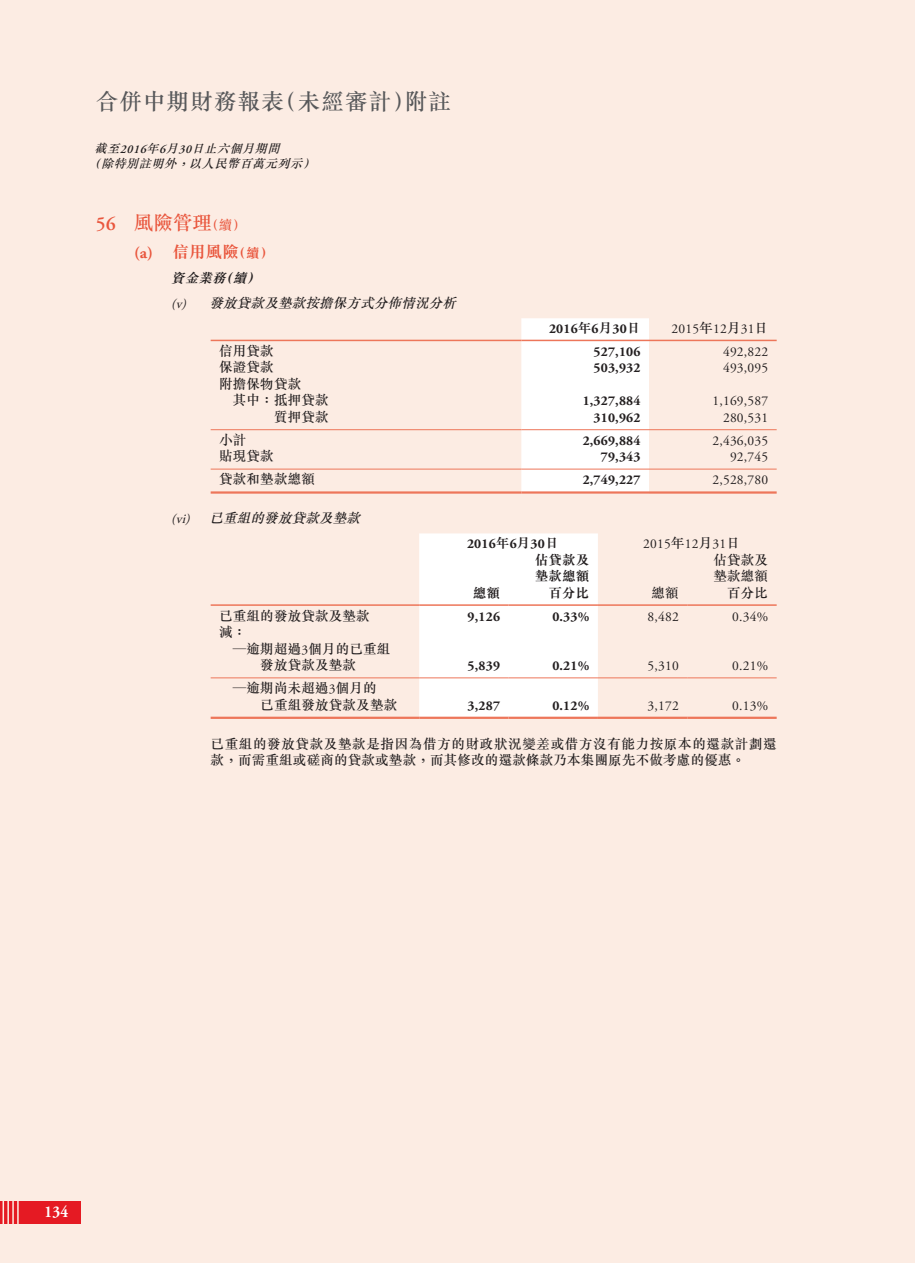
<style>
.page{position:relative;width:915px;height:1263px;background:#fff}
.page>*{position:absolute;margin:0;border:0;box-sizing:border-box;transform-origin:0 0}
.t1{font:500 22.5px "M Sung HK";letter-spacing:.05em;color:#57585a}
.t2{font:500 19.5px "M Sung HK";color:#e9563d}
.t3{font:700 16.5px "M Sung HK";color:#e9563d}
.t4{font:700 16.5px "Adobe Garamond Pro";color:#fff;scale:.9 1}
.t5{font:13.5px "Adobe Garamond Pro";letter-spacing:.015em;color:#231f20}
.t6{font:700 13.5px "Adobe Garamond Pro";letter-spacing:.015em;color:#231f20}
.t7{font:500 13.5px/16.5px "M Sung HK";letter-spacing:.015em;color:#231f20}
.t8{font:500 13.5px/16.5px "M Sung HK";letter-spacing:.05em;color:#231f20}
.t9{font:italic 500 13.5px/25px "M Sung HK";color:#231f20}
.t10{font:700 13.5px/16.5px "M Sung HK";letter-spacing:.015em;color:#231f20;text-align:right}
.t11{font:italic 500 12px/15px "M Sung HK";color:#231f20}
.s1{font-family:"Adobe Garamond Pro";font-weight:600}
.s2{font-size:13.5px}
.s3{font-family:"Adobe Garamond Pro"}
.s4{font-weight:700}
.s5{font-family:"Adobe Garamond Pro";font-weight:400}
.s6{font-family:"M Sung HK"}
.s7{font-family:"M Sung HK";font-weight:500}
</style>
<div class="page">
<div style="left:0;top:0;width:914px;height:1263px;background:#fcece3"></div>
<div style="left:0;top:1201px;width:81px;height:23px;background:#e51a23"></div>
<hr style="left:12px;top:1191px;width:2px;height:42px;background:#fcece3">
<hr style="left:3px;top:1191px;width:1px;height:42px;background:#fcece3">
<hr style="left:7px;top:1191px;width:2px;height:42px;background:#fcece3">
<hr style="left:17px;top:1191px;width:2px;height:42px;background:#fcece3">
<div style="left:521px;top:318px;width:127px;height:173px;background:#fff"></div>
<hr style="left:210px;top:340px;width:311px;height:1px;background:#ed765a">
<hr style="left:521px;top:340px;width:127px;height:1px;background:#ed765a">
<hr style="left:648px;top:340px;width:128px;height:1px;background:#ed765a">
<hr style="left:210px;top:429px;width:311px;height:1px;background:#ed765a">
<hr style="left:521px;top:429px;width:127px;height:1px;background:#ed765a">
<hr style="left:648px;top:429px;width:128px;height:1px;background:#ed765a">
<hr style="left:210px;top:469px;width:311px;height:1px;background:#ed765a">
<hr style="left:521px;top:469px;width:127px;height:1px;background:#ed765a">
<hr style="left:648px;top:469px;width:128px;height:1px;background:#ed765a">
<hr style="left:210px;top:491px;width:311px;height:3px;background:#ed765a">
<hr style="left:521px;top:491px;width:127px;height:3px;background:#ed765a">
<hr style="left:648px;top:491px;width:128px;height:3px;background:#ed765a">
<div style="left:419px;top:533px;width:178px;height:184px;background:#fff"></div>
<hr style="left:210px;top:604px;width:209px;height:2px;background:#ed765a">
<hr style="left:419px;top:604px;width:89px;height:2px;background:#ed765a">
<hr style="left:508px;top:604px;width:89px;height:2px;background:#ed765a">
<hr style="left:597px;top:604px;width:90px;height:2px;background:#ed765a">
<hr style="left:687px;top:604px;width:89px;height:2px;background:#ed765a">
<hr style="left:210px;top:677px;width:209px;height:1px;background:#ed765a">
<hr style="left:419px;top:677px;width:89px;height:1px;background:#ed765a">
<hr style="left:508px;top:677px;width:89px;height:1px;background:#ed765a">
<hr style="left:597px;top:677px;width:90px;height:1px;background:#ed765a">
<hr style="left:687px;top:677px;width:89px;height:1px;background:#ed765a">
<hr style="left:210px;top:717px;width:209px;height:2px;background:#ed765a">
<hr style="left:419px;top:717px;width:89px;height:2px;background:#ed765a">
<hr style="left:508px;top:717px;width:89px;height:2px;background:#ed765a">
<hr style="left:597px;top:717px;width:90px;height:2px;background:#ed765a">
<hr style="left:687px;top:717px;width:89px;height:2px;background:#ed765a">
<h1 class="t1" style="left:96px;top:86px;width:357px">合併中期財務報表（未經審計）附註</h1>
<p class="t11" style="left:88px;top:140px;width:232px;text-indent:6px">截至<span class="s1">2016</span>年<span class="s1">6</span>月<span class="s1">30</span>日止六個月期間<br>（除特別註明外，以人民幣百萬元列示）</p>
<h2 class="t2" style="left:96px;top:209px;width:151px"><span class="s1">56</span> 風險管理<span class="s2">（續）</span></h2>
<p class="t3" style="left:134px;top:240px;width:141px"><span class="s3">(a)</span> 信用風險<span class="s2">（續）</span></p>
<p class="t9" style="left:171px;top:265px;width:290px"><span class="s4">資金業務（續）<br></span><span class="s5">(v)</span> 發放貸款及墊款按擔保方式分佈情況分析</p>
<p class="t6" style="left:549px;top:321px;width:93px">2016<span class="s6">年</span>6<span class="s6">月</span>30<span class="s6">日</span></p>
<p class="t5" style="left:671px;top:321px;width:98px">2015<span class="s7">年</span>12<span class="s7">月</span>31<span class="s7">日</span></p>
<p class="t7" style="left:219px;top:342px;width:56px">信用貸款</p>
<p class="t6" style="left:593px;top:344px;width:48px">527,106</p>
<p class="t5" style="left:722px;top:344px;width:47px">492,822</p>
<p class="t7" style="left:219px;top:359px;width:56px">保證貸款</p>
<p class="t6" style="left:593px;top:360px;width:48px">503,932</p>
<p class="t5" style="left:722px;top:360px;width:47px">493,095</p>
<p class="t7" style="left:233px;top:375px;width:97px;text-indent:-14px">附擔保物貸款<br>其中：抵押貸款</p>
<p class="t6" style="left:582px;top:393px;width:59px">1,327,884</p>
<p class="t5" style="left:712px;top:393px;width:57px">1,169,587</p>
<p class="t7" style="left:274px;top:408px;width:56px">質押貸款</p>
<p class="t6" style="left:593px;top:410px;width:48px">310,962</p>
<p class="t5" style="left:722px;top:410px;width:47px">280,531</p>
<p class="t7" style="left:219px;top:431px;width:29px">小計</p>
<p class="t6" style="left:582px;top:433px;width:59px">2,669,884</p>
<p class="t5" style="left:712px;top:432px;width:57px">2,436,035</p>
<p class="t7" style="left:219px;top:448px;width:56px">貼現貸款</p>
<p class="t6" style="left:600px;top:449px;width:41px">79,343</p>
<p class="t5" style="left:729px;top:449px;width:40px">92,745</p>
<p class="t7" style="left:219px;top:471px;width:97px">貸款和墊款總額</p>
<p class="t6" style="left:582px;top:472px;width:59px">2,749,227</p>
<p class="t5" style="left:712px;top:472px;width:57px">2,528,780</p>
<p class="t9" style="left:171px;top:505px;width:194px"><span class="s5">(vi)</span> 已重組的發放貸款及墊款</p>
<p class="t6" style="left:467px;top:536px;width:93px">2016<span class="s6">年</span>6<span class="s6">月</span>30<span class="s6">日</span></p>
<p class="t5" style="left:643px;top:536px;width:98px">2015<span class="s7">年</span>12<span class="s7">月</span>31<span class="s7">日</span></p>
<p class="t10" style="left:472px;top:584px;width:29px">總額</p>
<p class="t7" style="left:713px;top:551px;width:56px;text-align:right">佔貸款及墊款總額百分比</p>
<p class="t10" style="left:534px;top:551px;width:56px">佔貸款及墊款總額百分比</p>
<p class="t7" style="left:651px;top:584px;width:29px">總額</p>
<p class="t7" style="left:219px;top:607px;width:152px">已重組的發放貸款及墊款</p>
<p class="t6" style="left:467px;top:608px;width:34px">9,126</p>
<p class="t6" style="left:552px;top:608px;width:39px">0.33%</p>
<p class="t5" style="left:647px;top:608px;width:33px">8,482</p>
<p class="t5" style="left:732px;top:608px;width:37px">0.34%</p>
<p class="t7" style="left:219px;top:623px;width:29px">減：</p>
<p class="t7" style="left:233px;top:640px;width:159px">—逾期超過<span class="s5">3</span>個月的已重組</p>
<p class="t7" style="left:260px;top:656px;width:97px">發放貸款及墊款</p>
<p class="t6" style="left:467px;top:658px;width:34px">5,839</p>
<p class="t6" style="left:552px;top:658px;width:39px">0.21%</p>
<p class="t5" style="left:647px;top:658px;width:33px">5,310</p>
<p class="t5" style="left:732px;top:658px;width:37px">0.21%</p>
<p class="t7" style="left:260px;top:679px;width:138px;text-indent:-27px">—逾期尚未超過<span class="s5">3</span>個月的<br>已重組發放貸款及墊款</p>
<p class="t6" style="left:467px;top:697px;width:34px">3,287</p>
<p class="t6" style="left:552px;top:697px;width:39px">0.12%</p>
<p class="t5" style="left:647px;top:697px;width:33px">3,172</p>
<p class="t5" style="left:732px;top:697px;width:37px">0.13%</p>
<p class="t8" style="left:210px;top:735px;width:567px">已重組的發放貸款及墊款是指因為借方的財政狀況變差或借方沒有能力按原本的還款計劃還款，而需重組或磋商的貸款或墊款，而其修改的還款條款乃本集團原先不做考慮的優惠。</p>
<p class="t4" style="left:44px;top:1202px;width:28px">134</p>
</div>
